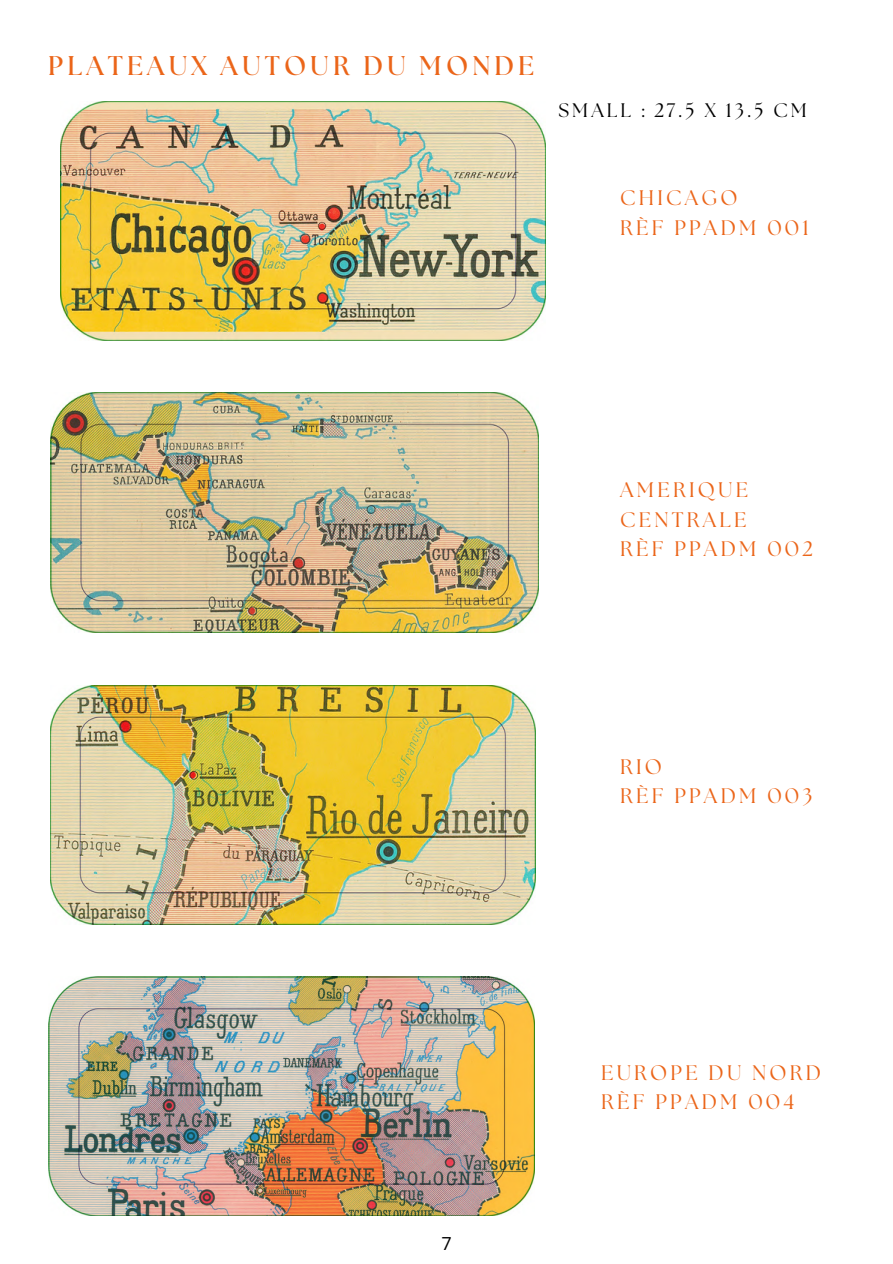
<style>
.page{position:relative;width:893px;height:1264px;background:#fff}
.page>*{position:absolute;margin:0;border:0;box-sizing:border-box;transform-origin:0 0}
.t1{font:700 27px "The Seasons";letter-spacing:.155em;color:#eb6519}
.t2{font:21px/29.2px "The Seasons";letter-spacing:.155em;color:#eb6519}
.t3{font:19.5px "The Seasons";letter-spacing:.155em;color:#000}
.t4{font:18px "Open Sans";color:#000}
</style>
<div class="page">
<img style="left:61px;top:101px;width:485px;height:239px">
<img style="left:50px;top:392px;width:488px;height:240px">
<img style="left:50px;top:685px;width:485px;height:239px">
<img style="left:48px;top:976px;width:486px;height:239px">
<p class="t1" style="left:48px;top:54px;width:487px">PLATEAUX AUTOUR DU MONDE</p>
<p class="t3" style="left:558px;top:102px;width:250px">SMALL : 27.5 X 13.5 CM</p>
<p class="t2" style="left:620px;top:185px;width:119px">CHICAGO</p>
<p class="t2" style="left:620px;top:214px;width:190px">RÈF PPADM 001</p>
<p class="t2" style="left:620px;top:477px;width:129px">AMERIQUE<br>CENTRALE</p>
<p class="t2" style="left:620px;top:535px;width:194px">RÈF PPADM 002</p>
<p class="t2" style="left:620px;top:753px;width:43px">RIO</p>
<p class="t2" style="left:620px;top:782px;width:194px">RÈF PPADM 003</p>
<p class="t4" style="left:441px;top:1231px;width:12px">7</p>
<p class="t2" style="left:601px;top:1059px;width:221px">EUROPE DU NORD</p>
<p class="t2" style="left:601px;top:1088px;width:194px">RÈF PPADM 004</p>
</div>
